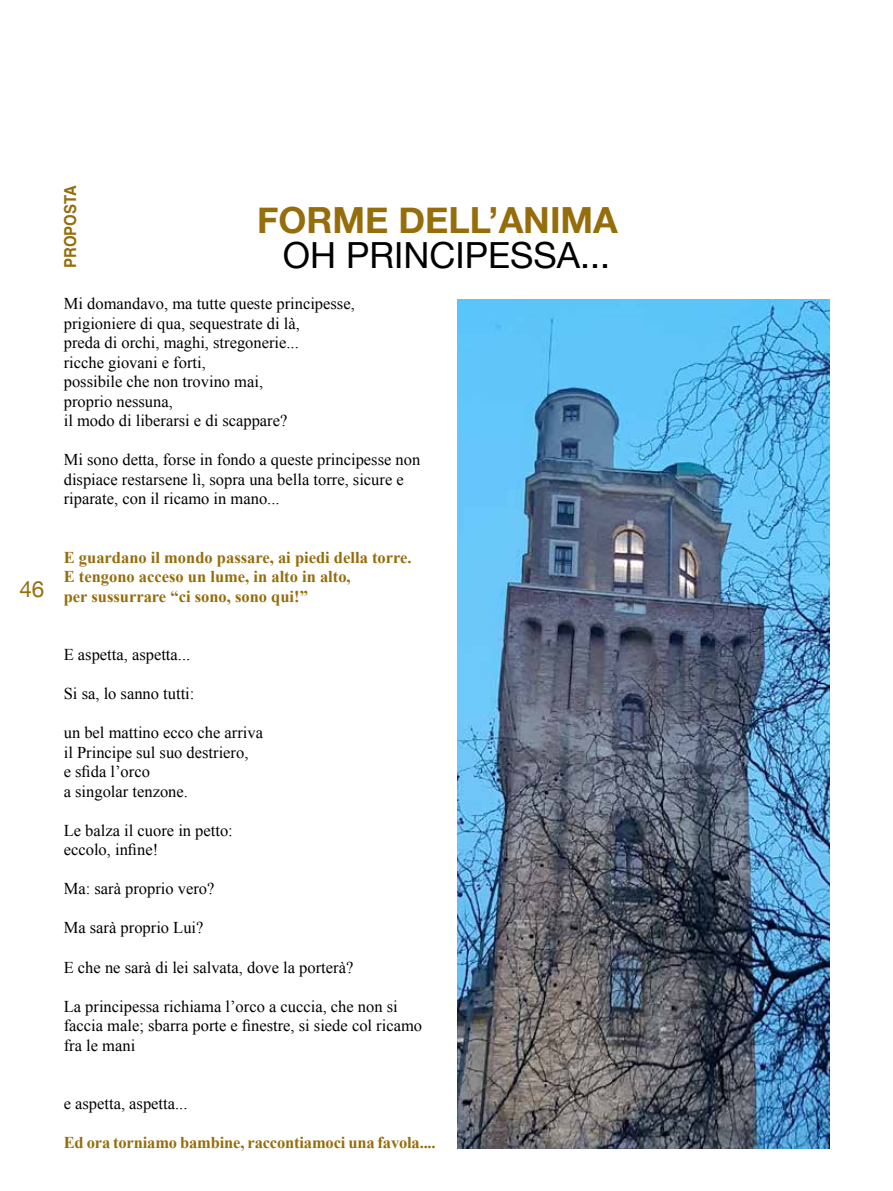
<style>
.page{position:relative;width:893px;height:1191px;background:#fff}
.page>*{position:absolute;margin:0;border:0;box-sizing:border-box;transform-origin:0 0}
.t1{font:36px "Helvetica Neue";color:#000}
.t2{font:700 36px "Helvetica Neue";color:#956d0b}
.t3{font:22.5px "Helvetica Neue";color:#956d0b}
.t4{font:16.5px/19.5px "Times New Roman";color:#000}
.t5{font:700 16.5px/19.5px "Times New Roman";color:#956d0b}
.t6{font:700 16.5px "Helvetica";color:#956d0b;scale:.9 1}
</style>
<div class="page">
<img style="left:457px;top:300px;width:372px;height:848px">
<h2 class="t3" style="left:19px;top:573px;width:27px">46</h2>
<p class="t6" style="left:57px;top:268px;width:93px;rotate:-90deg">PROPOSTA</p>
<h1 class="t2" style="left:257px;top:192px;width:362px">FORME DELL’ANIMA</h1>
<h1 class="t1" style="left:283px;top:229px;width:329px">OH PRINCIPESSA...</h1>
<p class="t4" style="left:64px;top:294px;width:293px">Mi domandavo, ma tutte queste principesse, prigioniere di qua, sequestrate di là,<br>preda di orchi, maghi, stregonerie...<br>ricche giovani e forti,<br>possibile che non trovino mai,<br>proprio nessuna,<br>il modo di liberarsi e di scappare?</p>
<p class="t4" style="left:64px;top:450px;width:358px">Mi sono detta, forse in fondo a queste principesse non dispiace restarsene lì, sopra una bella torre, sicure e riparate, con il ricamo in mano...</p>
<p class="t5" style="left:64px;top:547px;width:349px">E guardano il mondo passare, ai piedi della torre.<br>E tengono acceso un lume, in alto in alto,<br>per sussurrare “ci sono, sono qui!”</p>
<p class="t4" style="left:64px;top:645px;width:128px">E aspetta, aspetta...</p>
<p class="t4" style="left:64px;top:684px;width:132px">Si sa, lo sanno tutti:</p>
<p class="t4" style="left:64px;top:723px;width:201px">un bel mattino ecco che arriva il Principe sul suo destriero,<br>e sfida l’orco<br>a singolar tenzone.</p>
<p class="t4" style="left:64px;top:820px;width:171px">Le balza il cuore in petto: eccolo, infine!</p>
<p class="t4" style="left:64px;top:879px;width:152px">Ma: sarà proprio vero?</p>
<p class="t4" style="left:64px;top:918px;width:141px">Ma sarà proprio Lui?</p>
<p class="t4" style="left:64px;top:957px;width:291px">E che ne sarà di lei salvata, dove la porterà?</p>
<p class="t4" style="left:64px;top:996px;width:360px">La principessa richiama l’orco a cuccia, che non si faccia male; sbarra porte e finestre, si siede col ricamo fra le mani</p>
<p class="t4" style="left:64px;top:1093px;width:125px">e aspetta, aspetta...</p>
<p class="t5" style="left:64px;top:1132px;width:373px">Ed ora torniamo bambine, raccontiamoci una favola....</p>
</div>
